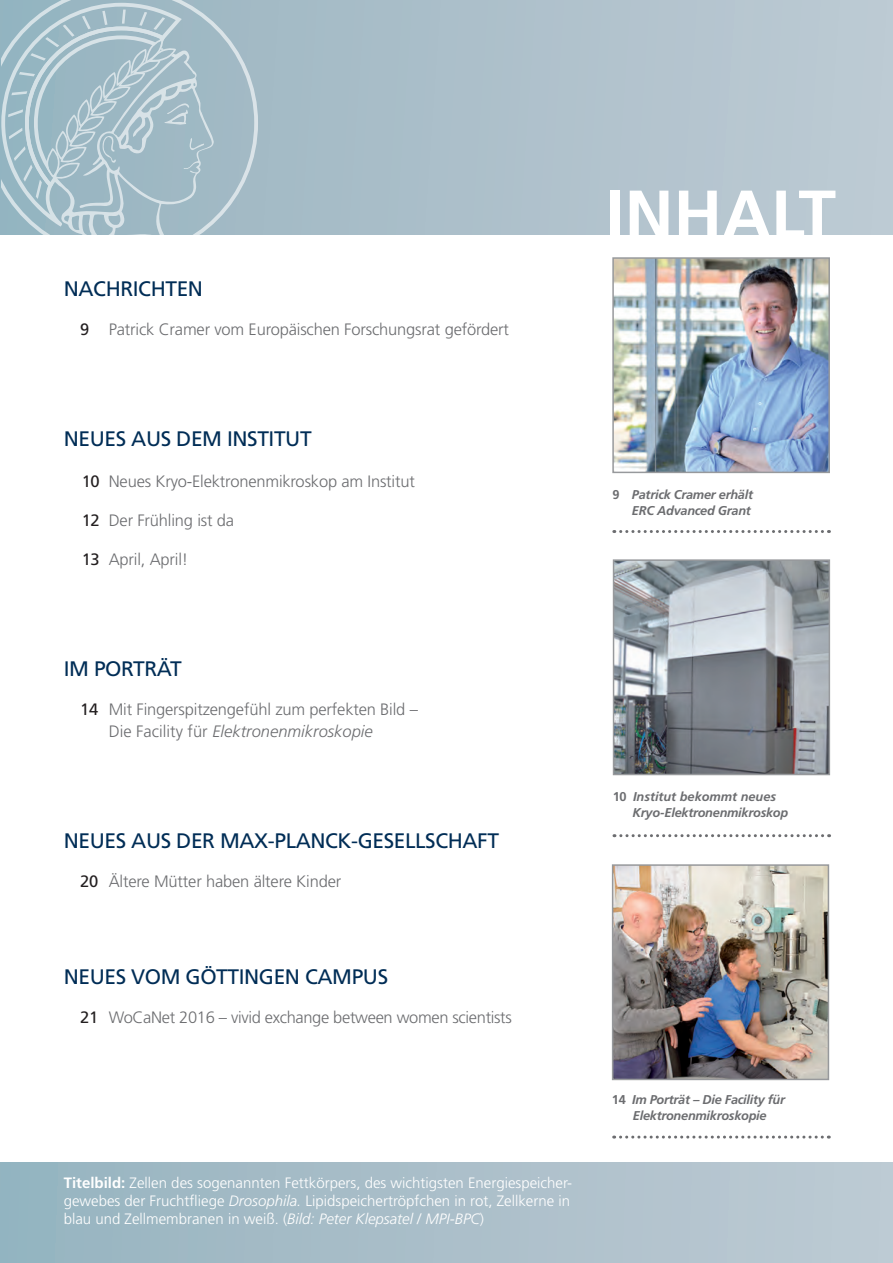
<style>
.page{position:relative;width:893px;height:1263px;background:#fff}
.page>*{position:absolute;margin:0;border:0;box-sizing:border-box;transform-origin:0 0}
.t1{font:700 67.5px "Frutiger LT Pro";color:#fff}
.t2{font:21px "Frutiger LT Pro";letter-spacing:-.02em;color:#002d56}
.t3{font:300 16.5px/22.5px "Frutiger LT Pro";letter-spacing:-.01em;color:#6c6d70}
.t4{font:300 15px/18px "Frutiger LT Pro";color:#fff}
.t5{font:italic 700 12.75px/16.5px "Frutiger LT Pro";letter-spacing:-.02em;color:#6c6d70;text-align:right}
.s1{font-weight:400;color:#231f20}
.s2{font-style:italic}
.s3{font-weight:700}
.s4{font-style:normal}
</style>
<div class="page">
<div style="left:0;top:0;width:893px;height:235px;background:#b0c2cc"></div>
<div style="left:0;top:1162px;width:893px;height:101px;background:linear-gradient(to right,#96b4c0,#becad3)"></div>
<svg style="left:2px;top:0;width:256px;height:235px;fill:#a2b9c5"></svg>
<svg style="left:2px;top:3px;width:212px;height:232px;background:#a6bfc9"></svg>
<img style="left:615px;top:260px;width:212px;height:210px">
<div style="left:612px;top:257px;width:218px;height:216px;border:2px solid #97999c"></div>
<svg style="left:614px;top:530px;width:208px;height:3px"></svg>
<svg style="left:614px;top:1135px;width:208px;height:3px"></svg>
<img style="left:616px;top:562px;width:211px;height:210px">
<div style="left:613px;top:559px;width:217px;height:216px;border:2px solid #97999c"></div>
<svg style="left:614px;top:834px;width:209px;height:3px"></svg>
<img style="left:615px;top:867px;width:211px;height:210px">
<div style="left:612px;top:864px;width:217px;height:216px;border:2px solid #97999c"></div>
<p class="t2" style="left:64px;top:277px;width:141px">NACHRICHTEN</p>
<p class="t3" style="left:80px;top:319px;width:430px"><span class="s1">9</span> Patrick Cramer vom Europäischen Forschungsrat gefördert</p>
<p class="t2" style="left:64px;top:427px;width:249px">NEUES AUS DEM INSTITUT</p>
<p class="t3" style="left:82px;top:470px;width:335px"><span class="s1">10</span> Neues Kryo-Elektronenmikroskop am Institut</p>
<p class="t3" style="left:82px;top:509px;width:154px"><span class="s1">12</span> Der Frühling ist da</p>
<p class="t3" style="left:82px;top:548px;width:108px"><span class="s1">13</span> April, April!</p>
<p class="t2" style="left:64px;top:656px;width:119px">IM PORTRÄT</p>
<p class="t3" style="left:109px;top:698px;width:311px;text-indent:-28px"><span class="s1">14</span> Mit Fingerspitzengefühl zum perfekten Bild –<br>Die Facility für <span class="s2">Elektronenmikroskopie</span></p>
<p class="t2" style="left:64px;top:829px;width:437px">NEUES AUS DER MAX-PLANCK-GESELLSCHAFT</p>
<p class="t3" style="left:80px;top:871px;width:262px"><span class="s1">20</span> Ältere Mütter haben ältere Kinder</p>
<p class="t2" style="left:64px;top:964px;width:326px">NEUES VOM GÖTTINGEN CAMPUS</p>
<p class="t3" style="left:80px;top:1006px;width:433px"><span class="s1">21</span> WoCaNet 2016 – vivid exchange between women scientists</p>
<p class="t4" style="left:64px;top:1174px;width:510px"><span class="s3">Titelbild:</span> Zellen des sogenannten Fettkörpers, des wichtigsten Energiespeicher&shy;gewebes der Fruchtfliege <span class="s2">Drosophila.</span> Lipidspeichertröpfchen in rot, Zellkerne in blau und Zellmembranen in weiß. (<span class="s2">Bild: Peter Klepsatel</span> / <span class="s2">MPI-BPC</span>)</p>
<p class="t1" style="left:606px;top:175px;width:232px">INHALT</p>
<p class="t5" style="left:612px;top:486px;width:142px"><span class="s4">9</span> Patrick Cramer erhält<br>ERC Advanced Grant</p>
<p class="t5" style="left:632px;top:788px;width:157px;text-align:left;text-indent:-20px"><span class="s4">10</span> Institut bekommt neues<br>Kryo-Elektronenmikroskop</p>
<p class="t5" style="left:612px;top:1091px;width:175px;text-align:center"><span class="s4">14</span> Im Porträt – Die Facility für<br>Elektronenmikroskopie</p>
</div>
